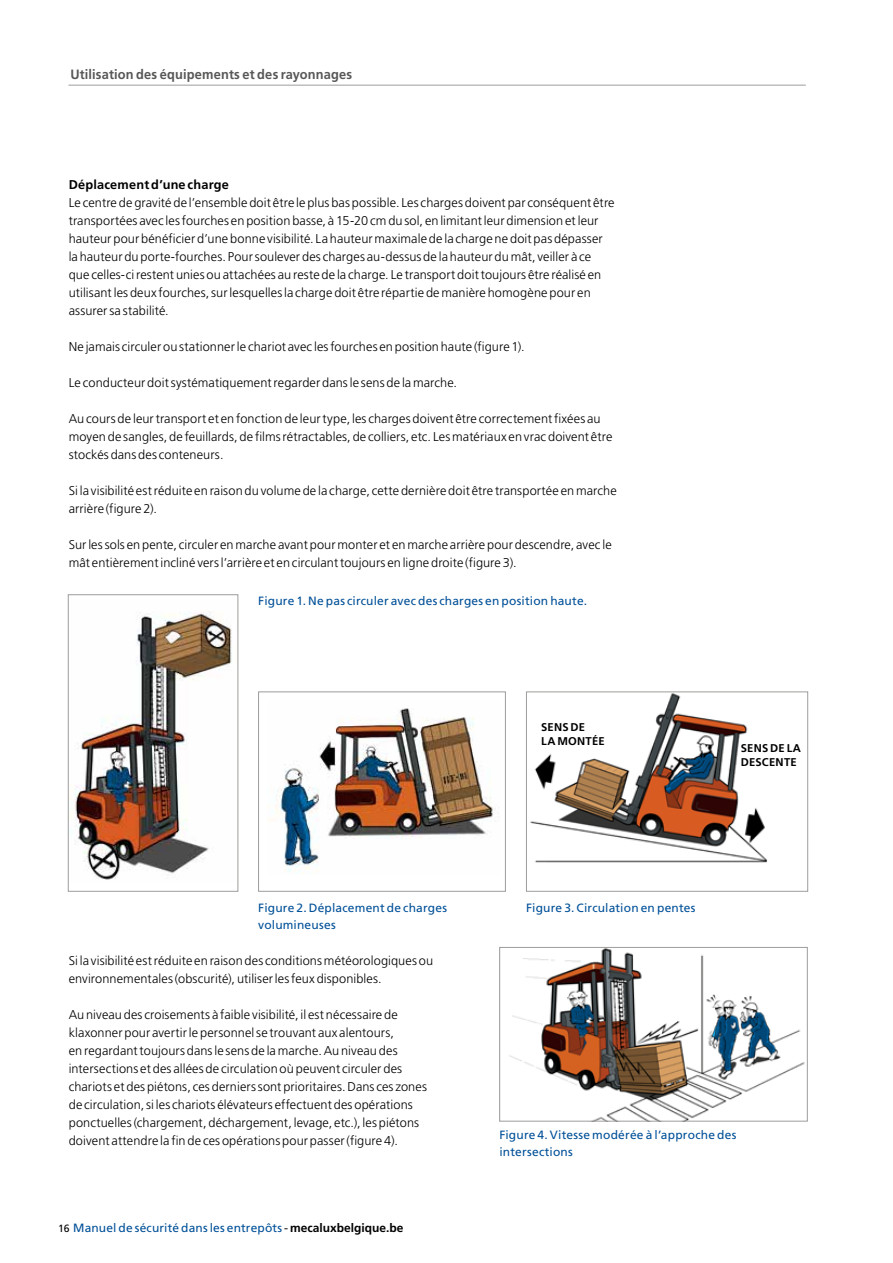
<style>
.page{position:relative;width:893px;height:1263px;background:#fff}
.page>*{position:absolute;margin:0;border:0;box-sizing:border-box;transform-origin:0 0}
.t1{font:700 13.5px "Frutiger LT Std";letter-spacing:.01em;color:#575756;scale:.95 1}
.t2{font:300 12.75px/18px "Frutiger LT Std";letter-spacing:.01em;color:#000}
.t3{font:700 12.75px "Frutiger LT Std";letter-spacing:.015em;color:#000}
.t4{font:12px/16.5px "Frutiger LT Std";letter-spacing:.015em;color:#005098}
.t5{font:700 11.25px/13.5px "Frutiger LT Std";letter-spacing:.02em;color:#000}
.s1{font-size:10.5px;color:#000}
.s2{color:#000}
.s3{font-weight:700;color:#000}
</style>
<div class="page">
<hr style="left:68px;top:85px;width:738px;height:1px;background:#9d9d9c">
<img style="left:70px;top:611px;width:162px;height:269px">
<div style="left:68px;top:594px;width:170px;height:297px;border:1px solid #9d9d9c"></div>
<img style="left:530px;top:694px;width:237px;height:169px">
<div style="left:526px;top:692px;width:282px;height:199px;border:1px solid #9d9d9c"></div>
<img style="left:267px;top:708px;width:232px;height:166px">
<div style="left:258px;top:692px;width:248px;height:199px;border:1px solid #9d9d9c"></div>
<img style="left:509px;top:949px;width:296px;height:170px">
<div style="left:499px;top:947px;width:308px;height:174px;border:1px solid #9d9d9c"></div>
<p class="t1" style="left:70px;top:66px;width:298px">Utilisation des équipements et des rayonnages</p>
<p class="t3" style="left:69px;top:177px;width:162px">Déplacement d’une charge</p>
<p class="t2" style="left:69px;top:193px;width:547px">Le centre de gravité de l’ensemble doit être le plus bas possible. Les charges doivent par conséquent être transportées avec les fourches en position basse, à 15-20 cm du sol, en limitant leur dimension et leur hauteur pour bénéficier d’une bonne visibilité. La hauteur maximale de la charge ne doit pas dépasser la hauteur du porte-fourches. Pour soulever des charges au-dessus de la hauteur du mât, veiller à ce que celles-ci restent unies ou attachées au reste de la charge. Le transport doit toujours être réalisé en utilisant les deux fourches, sur lesquelles la charge doit être répartie de manière homogène pour en assurer sa stabilité.</p>
<p class="t2" style="left:69px;top:337px;width:458px">Ne jamais circuler ou stationner le chariot avec les fourches en position haute (figure 1).</p>
<p class="t2" style="left:69px;top:373px;width:390px">Le conducteur doit systématiquement regarder dans le sens de la marche.</p>
<p class="t2" style="left:69px;top:409px;width:545px">Au cours de leur transport et en fonction de leur type, les charges doivent être correctement fixées au moyen de sangles, de feuillards, de films rétractables, de colliers, etc. Les matériaux en vrac doivent être stockés dans des conteneurs.</p>
<p class="t2" style="left:69px;top:481px;width:550px">Si la visibilité est réduite en raison du volume de la charge, cette dernière doit être transportée en marche arrière (figure 2).</p>
<p class="t2" style="left:69px;top:535px;width:545px">Sur les sols en pente, circuler en marche avant pour monter et en marche arrière pour descendre, avec le mât entièrement incliné vers l’arrière et en circulant toujours en ligne droite (figure 3).</p>
<p class="t4" style="left:258px;top:592px;width:330px">Figure 1. Ne pas circuler avec des charges en position haute.</p>
<p class="t5" style="left:541px;top:720px;width:65px">SENS DE<br>LA MONTÉE</p>
<p class="t5" style="left:741px;top:741px;width:62px">SENS DE LA<br>DESCENTE</p>
<p class="t4" style="left:258px;top:900px;width:190px">Figure 2. Déplacement de charges volumineuses</p>
<p class="t4" style="left:526px;top:900px;width:171px">Figure 3. Circulation en pentes</p>
<p class="t2" style="left:69px;top:951px;width:366px">Si la visibilité est réduite en raison des conditions météorologiques ou environnementales (obscurité), utiliser les feux disponibles.</p>
<p class="t2" style="left:69px;top:1005px;width:360px">Au niveau des croisements à faible visibilité, il est nécessaire de klaxonner pour avertir le personnel se trouvant aux alentours,<br>en regardant toujours dans le sens de la marche. Au niveau des intersections et des allées de circulation où peuvent circuler des chariots et des piétons, ces derniers sont prioritaires. Dans ces zones de circulation, si les chariots élévateurs effectuent des opérations ponctuelles (chargement, déchargement, levage, etc.), les piétons doivent attendre la fin de ces opérations pour passer (figure 4).</p>
<p class="t4" style="left:58px;top:1220px;width:347px"><span class="s1">16</span> Manuel de sécurité dans les entrepôts <span class="s2">-</span> <span class="s3">mecaluxbelgique.be</span></p>
<p class="t4" style="left:499px;top:1127px;width:238px">Figure 4. Vitesse modérée à l’approche des intersections</p>
</div>
